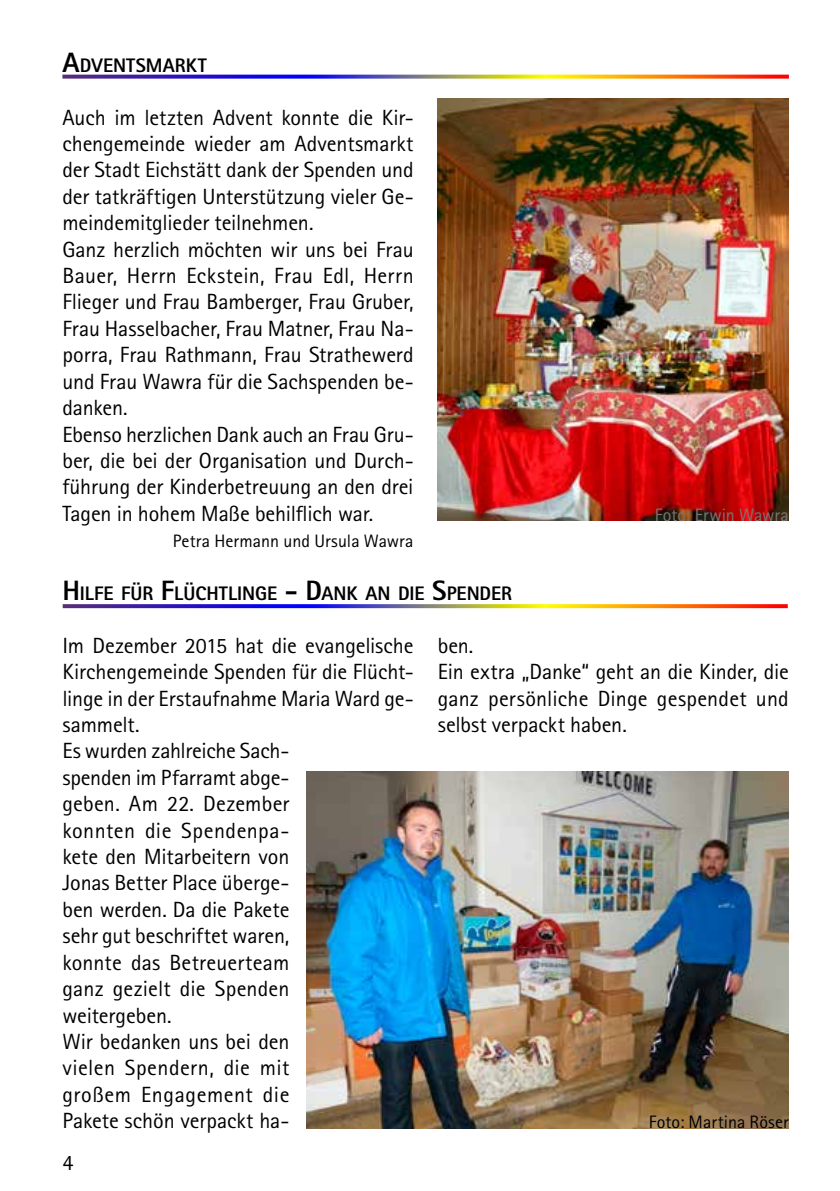
<style>
.page{position:relative;width:840px;height:1191px;background:#fff}
.page>*{position:absolute;margin:0;border:0;box-sizing:border-box;transform-origin:0 0}
.t1{font:22px/26.4px "Rotis Sans Serif Pro";letter-spacing:-.005em;color:#000}
.t2{font:800 19.6px "Rotis Sans Serif Pro";color:#000}
.t3{font:18px "Rotis Sans Serif Pro";letter-spacing:.005em;color:#000}
.t4{font:18px "Rotis Sans Serif Pro";color:#767675}
.s1{font-size:28px}
</style>
<div class="page">
<img style="left:306px;top:771px;width:482px;height:357px">
<svg style="left:62px;top:75px;width:726px;height:4px;background:#976a76"></svg>
<img style="left:437px;top:98px;width:351px;height:423px">
<svg style="left:63px;top:604px;width:724px;height:4px;background:#91616e"></svg>
<p class="t2" style="left:62px;top:53px;width:146px"><span class="s1">A</span>DVENTSMARKT</p>
<p class="t1" style="left:62px;top:104px;width:352px">Auch im letzten Advent konnte die Kir&shy;chengemeinde wieder am Adventsmarkt der Stadt Eichstätt dank der Spenden und der tatkräftigen Unterstützung vieler Ge&shy;meindemitglieder teilnehmen.<br>Ganz herzlich möchten wir uns bei Frau Bauer, Herrn Eckstein, Frau Edl, Herrn Flieger und Frau Bamberger, Frau Gruber, Frau Hasselbacher, Frau Matner, Frau Na&shy;porra, Frau Rathmann, Frau Strathewerd und Frau Wawra für die Sachspenden be&shy;danken.<br>Ebenso herzlichen Dank auch an Frau Gru&shy;ber, die bei der Organisation und Durch&shy;führung der Kinderbetreuung an den drei Tagen in hohem Maße behilflich war.</p>
<p class="t3" style="left:173px;top:530px;width:242px">Petra Hermann und Ursula Wawra</p>
<p class="t4" style="left:654px;top:504px;width:135px">Foto: Erwin Wawra</p>
<p class="t2" style="left:62px;top:581px;width:451px"><span class="s1">H</span>ILFE FÜR <span class="s1">F</span>LÜCHTLINGE <span class="s1">- D</span>ANK AN DIE <span class="s1">S</span>PENDER</p>
<p class="t1" style="left:437px;top:632px;width:352px">ben.<br>Ein extra „Danke“ geht an die Kinder, die ganz persönliche Dinge gespendet und selbst verpackt haben.</p>
<p class="t1" style="left:62px;top:632px;width:352px">Im Dezember 2015 hat die evangelische<br>Kirchengemeinde Spenden für die Flücht&shy;linge in der Erstaufnahme Maria Ward ge&shy;sammelt.<br>Es wurden zahlreiche Sach-<br>spenden im Pfarramt abge-<br>geben. Am 22. Dezember<br>konnten die Spendenpa-<br>kete den Mitarbeitern von<br>Jonas Better Place überge-<br>ben werden. Da die Pakete<br>sehr gut beschriftet waren,<br>konnte das Betreuerteam<br>ganz gezielt die Spenden<br>weitergeben.<br>Wir bedanken uns bei den<br>vielen Spendern, die mit<br>großem Engagement die<br>Pakete schön verpackt ha-</p>
<p class="t3" style="left:648px;top:1111px;width:142px">Foto: Martina Röser</p>
<p class="t1" style="left:62px;top:1149px;width:12px">4</p>
</div>
